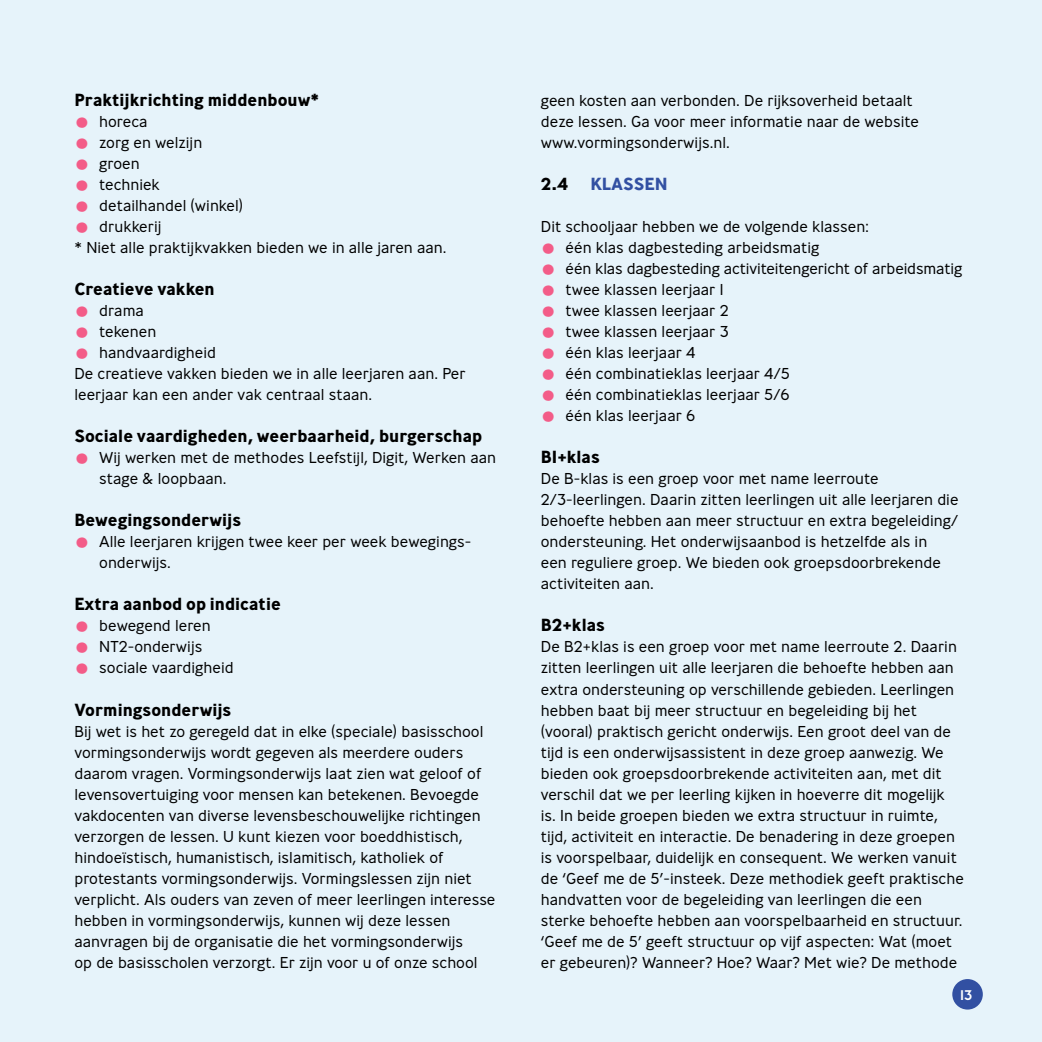
<style>
.page{position:relative;width:1042px;height:1042px;background:#e6f3fa}
.page>*{position:absolute;margin:0;border:0;box-sizing:border-box;transform-origin:0 0}
.tussenkop{font:700 17.5px "Ministry";color:#000}
.t1{font:700 17.5px "Ministry";color:#3250a2}
.plat{font:300 15.75px/21px "Ministry";color:#000}
.t2{font:500 14px "Ministry";color:#fff}
.s1{font-weight:700;font-size:28px;color:#f35c88}
</style>
<div class="page">
<div style="left:952px;top:979px;width:31px;height:30px;background:#3250a2;border-radius:50%"></div>
<p class="tussenkop" style="left:74px;top:89px;width:246px">Praktijkrichting middenbouw*</p>
<p class="plat" style="left:74px;top:111px;width:75px"><span class="s1">•</span> horeca</p>
<p class="plat" style="left:74px;top:132px;width:129px"><span class="s1">•</span> zorg en welzijn</p>
<p class="plat" style="left:74px;top:153px;width:67px"><span class="s1">•</span> groen</p>
<p class="plat" style="left:74px;top:174px;width:87px"><span class="s1">•</span> techniek</p>
<p class="plat" style="left:74px;top:195px;width:170px"><span class="s1">•</span> detailhandel (winkel)</p>
<p class="plat" style="left:74px;top:216px;width:89px"><span class="s1">•</span> drukkerij</p>
<p class="plat" style="left:74px;top:237px;width:374px">* Niet alle praktijkvakken bieden we in alle jaren aan.</p>
<p class="tussenkop" style="left:74px;top:278px;width:142px">Creatieve vakken</p>
<p class="plat" style="left:74px;top:300px;width:71px"><span class="s1">•</span> drama</p>
<p class="plat" style="left:74px;top:321px;width:83px"><span class="s1">•</span> tekenen</p>
<p class="plat" style="left:74px;top:342px;width:143px"><span class="s1">•</span> handvaardigheid</p>
<p class="plat" style="left:74px;top:363px;width:393px">De creatieve vakken bieden we in alle leerjaren aan. Per leerjaar kan een ander vak centraal staan.</p>
<p class="tussenkop" style="left:74px;top:425px;width:409px">Sociale vaardigheden, weerbaarheid, burgerschap</p>
<p class="plat" style="left:99px;top:447px;width:398px;text-indent:-25px"><span class="s1">•</span> Wij werken met de methodes Leefstijl, Digit, Werken aan stage &amp; loopbaan.</p>
<p class="tussenkop" style="left:74px;top:509px;width:168px">Bewegingsonderwijs</p>
<p class="plat" style="left:99px;top:531px;width:372px;text-indent:-25px"><span class="s1">•</span> Alle leerjaren krijgen twee keer per week bewegings&shy;onderwijs.</p>
<p class="tussenkop" style="left:74px;top:593px;width:208px">Extra aanbod op indicatie</p>
<p class="plat" style="left:74px;top:615px;width:138px"><span class="s1">•</span> bewegend leren</p>
<p class="plat" style="left:74px;top:636px;width:129px"><span class="s1">•</span> NT2-onderwijs</p>
<p class="plat" style="left:74px;top:657px;width:161px"><span class="s1">•</span> sociale vaardigheid</p>
<p class="tussenkop" style="left:74px;top:698px;width:159px">Vormingsonderwijs</p>
<p class="plat" style="left:74px;top:720px;width:423px">Bij wet is het zo geregeld dat in elke (speciale) basisschool vormingsonderwijs wordt gegeven als meerdere ouders daarom vragen. Vormingsonderwijs laat zien wat geloof of levensovertuiging voor mensen kan betekenen. Bevoegde vakdocenten van diverse levensbeschouwelijke richtingen verzorgen de lessen. U kunt kiezen voor boeddhistisch, hindoeïstisch, humanistisch, islamitisch, katholiek of protestants vormingsonderwijs. Vormingslessen zijn niet verplicht. Als ouders van zeven of meer leerlingen interesse hebben in vormingsonderwijs, kunnen wij deze lessen aanvragen bij de organisatie die het vormingsonderwijs<br>op de basisscholen verzorgt. Er zijn voor u of onze school</p>
<p class="plat" style="left:541px;top:90px;width:380px">geen kosten aan verbonden. De rijksoverheid betaalt deze lessen. Ga voor meer informatie naar de website www.vormingsonderwijs.nl.</p>
<p class="tussenkop" style="left:541px;top:173px;width:29px">2.4</p>
<p class="t1" style="left:590px;top:173px;width:79px">KLASSEN</p>
<p class="plat" style="left:541px;top:216px;width:330px">Dit schooljaar hebben we de volgende klassen:</p>
<p class="plat" style="left:541px;top:237px;width:280px"><span class="s1">•</span> één klas dagbesteding arbeidsmatig</p>
<p class="plat" style="left:541px;top:258px;width:423px"><span class="s1">•</span> één klas dagbesteding activiteitengericht of arbeidsmatig</p>
<p class="plat" style="left:541px;top:279px;width:184px"><span class="s1">•</span> twee klassen leerjaar 1</p>
<p class="plat" style="left:541px;top:300px;width:189px"><span class="s1">•</span> twee klassen leerjaar 2</p>
<p class="plat" style="left:541px;top:321px;width:190px"><span class="s1">•</span> twee klassen leerjaar 3</p>
<p class="plat" style="left:541px;top:342px;width:156px"><span class="s1">•</span> één klas leerjaar 4</p>
<p class="plat" style="left:541px;top:363px;width:251px"><span class="s1">•</span> één combinatieklas leerjaar 4/5</p>
<p class="plat" style="left:541px;top:384px;width:250px"><span class="s1">•</span> één combinatieklas leerjaar 5/6</p>
<p class="plat" style="left:541px;top:405px;width:156px"><span class="s1">•</span> één klas leerjaar 6</p>
<p class="tussenkop" style="left:541px;top:446px;width:61px">B1+klas</p>
<p class="plat" style="left:541px;top:468px;width:419px">De B-klas is een groep voor met name leerroute 2/3-leerlingen. Daarin zitten leerlingen uit alle leerjaren die behoefte hebben aan meer structuur en extra begeleiding/ ondersteuning. Het onderwijsaanbod is hetzelfde als in<br>een reguliere groep. We bieden ook groepsdoorbrekende activiteiten aan.</p>
<p class="tussenkop" style="left:541px;top:614px;width:66px">B2+klas</p>
<p class="plat" style="left:541px;top:636px;width:424px">De B2+klas is een groep voor met name leerroute 2. Daarin zitten leerlingen uit alle leerjaren die behoefte hebben aan extra ondersteuning op verschillende gebieden. Leerlingen hebben baat bij meer structuur en begeleiding bij het (vooral) praktisch gericht onderwijs. Een groot deel van de tijd is een onderwijsassistent in deze groep aanwezig. We bieden ook groepsdoorbrekende activiteiten aan, met dit verschil dat we per leerling kijken in hoeverre dit mogelijk is. In beide groepen bieden we extra structuur in ruimte, tijd, activiteit en interactie. De benadering in deze groepen is voorspelbaar, duidelijk en consequent. We werken vanuit de ‘Geef me de 5’-insteek. Deze methodiek geeft praktische handvatten voor de begeleiding van leerlingen die een sterke behoefte hebben aan voorspelbaarheid en structuur. ‘Geef me de 5’ geeft structuur op vijf aspecten: Wat (moet er gebeuren)? Wanneer? Hoe? Waar? Met wie? De methode</p>
<p class="t2" style="left:960px;top:985px;width:14px">13</p>
</div>
